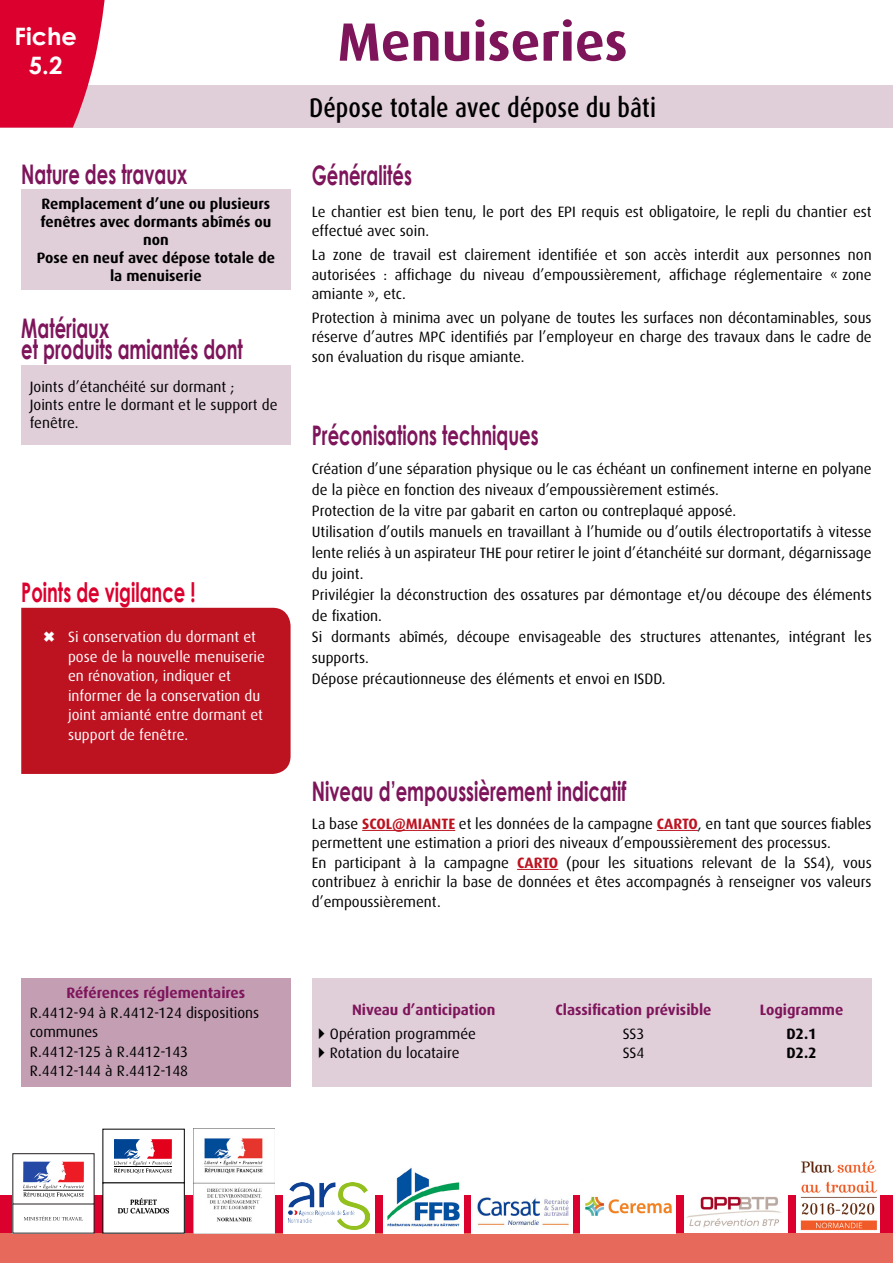
<style>
.page{position:relative;width:893px;height:1263px;background:#fff}
.page>*{position:absolute;margin:0;border:0;box-sizing:border-box;transform-origin:0 0}
.Titre_1{font:700 54px "Dax OT";color:#7e155b}
.Titre_3{font:700 27px/21.6px "Century Gothic";color:#7e155b;scale:.67 1}
.Titre_2{font:500 condensed 27px "Dax OT";color:#000}
.Titre_3-2{font:700 27px "Century Gothic";color:#dc002e;scale:.67 1}
.t1{font:700 24px "Century Gothic";color:#fff}
.Texte{font:15px/19.5px "Dax OT";color:#000}
.t2{font:15px/19.5px "Dax OT";color:#fff}
.Texte_encadré{font:700 15px/18px "Dax OT";color:#000;text-align:center}
.Puces_matériaux{font:15px/18px "Dax OT";color:#000}
.Texte-2{font:700 15px "Dax OT";color:#7e155b}
.Texte_encadré-2{font:700 15px "Dax OT";color:#7e155b}
.Texte-3{font:700 15px "Dax OT";color:#000}
.t3{font:7.5px/9px "Times New Roman";color:#000;text-align:center}
.s1{font-weight:700;color:#bd1220}
</style>
<div class="page">
<div style="left:0;top:1195px;width:893px;height:38px;background:#dc002e"></div>
<div style="left:0;top:1233px;width:893px;height:30px;background:#e6695c"></div>
<div style="left:103px;top:1129px;width:81px;height:54px;border:1px solid #000"></div>
<div style="left:103px;top:1183px;width:81px;height:50px;background:#fff"></div>
<svg style="left:118px;top:1198px;width:51px;height:15px"></svg>
<svg style="left:114px;top:1139px;width:58px;height:34px"></svg>
<div style="left:283px;top:1178px;width:92px;height:55px;background:#fff"></div>
<img style="left:289px;top:1182px;width:80px;height:47px">
<img style="left:383px;top:1167px;width:80px;height:66px">
<img style="left:472px;top:1195px;width:100px;height:38px">
<img style="left:193px;top:1129px;width:82px;height:104px">
<img style="left:581px;top:1195px;width:95px;height:38px">
<div style="left:13px;top:1204px;width:81px;height:29px;background:#fff"></div>
<div style="left:13px;top:1154px;width:81px;height:50px;background:#fff"></div>
<div style="left:13px;top:1153px;width:81px;height:51px;border:1px solid #231f20"></div>
<svg style="left:23px;top:1162px;width:61px;height:35px"></svg>
<svg style="left:24px;top:1216px;width:59px;height:4px"></svg>
<div style="left:796px;top:1147px;width:84px;height:86px;background:#fff"></div>
<img style="left:800px;top:1160px;width:77px;height:70px">
<div style="left:684px;top:1173px;width:104px;height:60px;background:#fff"></div>
<img style="left:686px;top:1196px;width:95px;height:32px">
<div style="left:0;top:85px;width:893px;height:43px;background:#e0ced9"></div>
<svg style="left:0;top:0;width:105px;height:128px;background:#dd1a43"></svg>
<div style="left:21px;top:189px;width:270px;height:100px;background:#e0ced9"></div>
<div style="left:21px;top:365px;width:270px;height:79px;background:#e0ced9"></div>
<hr style="left:362px;top:830px;width:93px;height:1px;background:#bd1220">
<hr style="left:657px;top:830px;width:41px;height:1px;background:#bd1220">
<hr style="left:517px;top:869px;width:41px;height:1px;background:#bd1220">
<div style="left:21px;top:978px;width:270px;height:108px;background:#c49fb4"></div>
<div style="left:312px;top:978px;width:560px;height:108px;background:#e0ced9"></div>
<div style="left:21px;top:608px;width:270px;height:166px;background:#bd1220"></div>
<p class="t1" style="left:14px;top:18px;width:64px">Fiche</p>
<p class="t1" style="left:29px;top:47px;width:35px">5.2</p>
<p class="Titre_3" style="left:21px;top:162px;width:249px">Nature des travaux</p>
<p class="Texte_encadré" style="left:40px;top:195px;width:233px">Remplacement d’une ou plusieurs fenêtres avec dormants abîmés ou non</p>
<p class="Texte_encadré" style="left:37px;top:249px;width:240px">Pose en neuf avec dépose totale de la menuiserie</p>
<p class="Titre_3" style="left:21px;top:316px;width:332px">Matériaux<br>et produits amiantés dont</p>
<p class="Puces_matériaux" style="left:30px;top:378px;width:206px">Joints d’étanchéité sur dormant ;</p>
<p class="Puces_matériaux" style="left:30px;top:396px;width:249px">Joints entre le dormant et le support de fenêtre.</p>
<p class="Titre_3-2" style="left:21px;top:572px;width:262px">Points de vigilance !</p>
<p class="t2" style="left:68px;top:627px;width:198px">Si conservation du dormant et pose de la nouvelle menuiserie en rénovation, indiquer et informer de la conservation du joint amianté entre dormant et support de fenêtre.</p>
<p class="Texte_encadré-2" style="left:67px;top:984px;width:180px">Références réglementaires</p>
<p class="Texte" style="left:30px;top:1003px;width:231px">R.4412-94 à R.4412-124 dispositions communes</p>
<p class="Texte" style="left:30px;top:1042px;width:160px">R.4412-125 à R.4412-143</p>
<p class="Texte" style="left:30px;top:1061px;width:160px">R.4412-144 à R.4412-148</p>
<p class="Titre_1" style="left:338px;top:12px;width:292px">Menuiseries</p>
<p class="Titre_2" style="left:309px;top:90px;width:348px">Dépose totale avec dépose du bâti</p>
<p class="Titre_3" style="left:312px;top:163px;width:151px">Généralités</p>
<p class="Texte" style="left:312px;top:202px;width:561px">Le chantier est bien tenu, le port des EPI requis est obligatoire, le repli du chantier est effectué avec soin.</p>
<p class="Texte" style="left:312px;top:245px;width:561px;text-align:justify">La zone de travail est clairement identifiée et son accès interdit aux personnes non autorisées : affichage du niveau d’empoussièrement, affichage réglementaire « zone amiante », etc.</p>
<p class="Texte" style="left:312px;top:308px;width:561px;text-align:justify">Protection à minima avec un polyane de toutes les surfaces non décontaminables, sous réserve d’autres MPC identifiés par l’employeur en charge des travaux dans le cadre de son évaluation du risque amiante.</p>
<p class="Titre_3" style="left:312px;top:423px;width:340px">Préconisations techniques</p>
<p class="Texte" style="left:312px;top:459px;width:561px;line-height:21px">Création d’une séparation physique ou le cas échéant un confinement interne en polyane de la pièce en fonction des niveaux d’empoussièrement estimés.</p>
<p class="Texte" style="left:312px;top:502px;width:426px">Protection de la vitre par gabarit en carton ou contreplaqué apposé.</p>
<p class="Texte" style="left:312px;top:522px;width:561px;line-height:21px;text-align:justify">Utilisation d’outils manuels en travaillant à l’humide ou d’outils électroportatifs à vitesse lente reliés à un aspirateur THE pour retirer le joint d’étanchéité sur dormant, dégarnissage du joint.</p>
<p class="Texte" style="left:312px;top:585px;width:561px;line-height:21px">Privilégier la déconstruction des ossatures par démontage et/ou découpe des éléments de fixation.</p>
<p class="Texte" style="left:312px;top:627px;width:561px;line-height:21px">Si dormants abîmés, découpe envisageable des structures attenantes, intégrant les supports.</p>
<p class="Texte" style="left:312px;top:670px;width:355px">Dépose précautionneuse des éléments et envoi en ISDD.</p>
<p class="Titre_3" style="left:312px;top:779px;width:471px">Niveau d’empoussièrement indicatif</p>
<p class="Texte" style="left:312px;top:814px;width:561px">La base <span class="s1">SCOL@MIANTE</span> et les données de la campagne <span class="s1">CARTO</span>, en tant que sources fiables permettent une estimation a priori des niveaux d’empoussièrement des processus.</p>
<p class="Texte" style="left:312px;top:853px;width:561px;text-align:justify">En participant à la campagne <span class="s1">CARTO</span> (pour les situations relevant de la SS4), vous contribuez à enrichir la base de données et êtes accompagnés à renseigner vos valeurs d’empoussièrement.</p>
<p class="Texte-2" style="left:352px;top:1002px;width:145px">Niveau d’anticipation</p>
<p class="Texte-2" style="left:556px;top:1002px;width:157px">Classification prévisible</p>
<p class="Texte-2" style="left:760px;top:1002px;width:85px">Logigramme</p>
<p class="Texte" style="left:330px;top:1024px;width:148px">Opération programmée</p>
<p class="Texte" style="left:330px;top:1044px;width:131px">Rotation du locataire</p>
<p class="Texte" style="left:623px;top:1024px;width:23px">SS3</p>
<p class="Texte" style="left:623px;top:1043px;width:23px">SS4</p>
<p class="Texte-3" style="left:786px;top:1025px;width:32px">D2.1</p>
<p class="Texte-3" style="left:786px;top:1045px;width:32px">D2.2</p>
<p class="t3" style="left:118px;top:1197px;width:53px">PRÉFET<br>DU CALVADOS</p>
</div>
